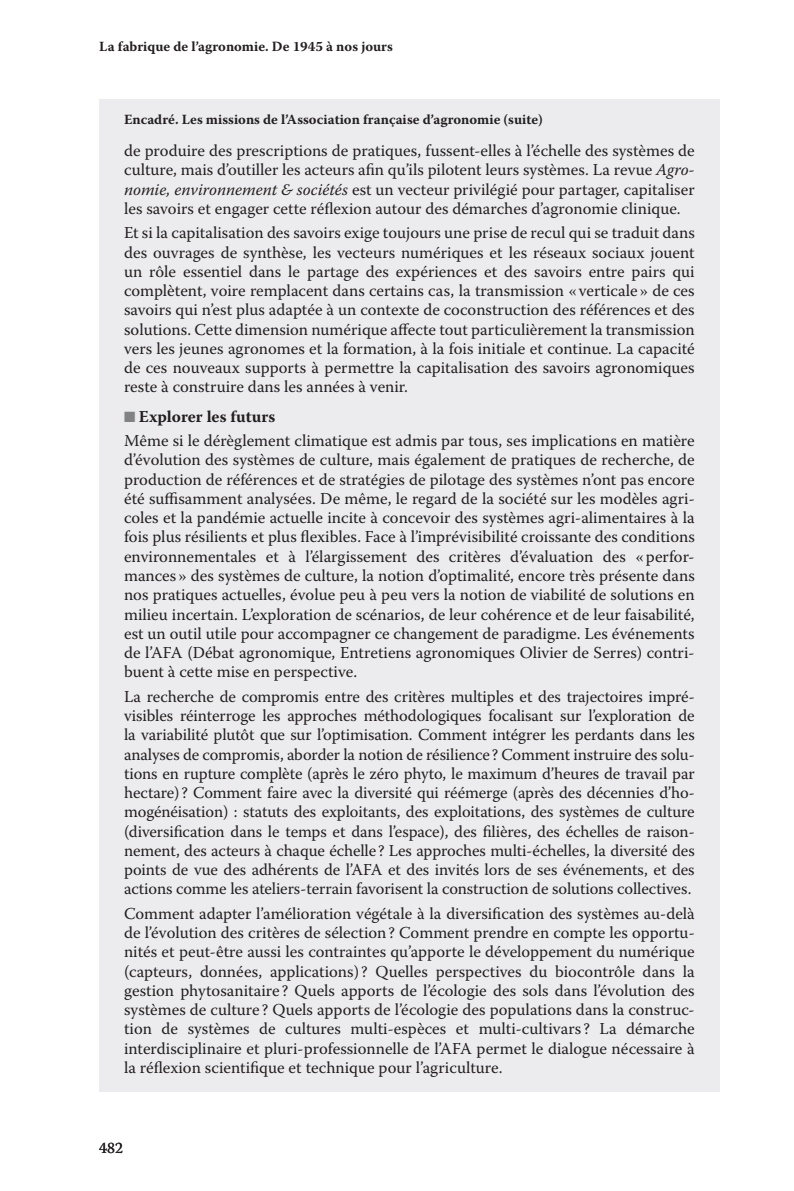
<style>
.page{position:relative;width:794px;height:1191px;background:#fff}
.page>*{position:absolute;margin:0;border:0;box-sizing:border-box;transform-origin:0 0}
.t1{font:16.62px/19.2px "Warnock Pro";color:#231f20;text-align:justify}
.t2{font:15.75px "Warnock Pro";color:#231f20}
.t3{font:700 14px "Warnock Pro";color:#231f20}
.s1{font-style:italic}
.s2{color:#808285}
.s3{font-weight:700}
</style>
<div class="page">
<div style="left:99px;top:99px;width:620px;height:992px;background:#ececee"></div>
<p class="t3" style="left:99px;top:38px;width:295px">La fabrique de l’agronomie. De 1945 à nos jours</p>
<p class="t3" style="left:124px;top:111px;width:420px">Encadré. Les missions de l’Association française d’agronomie (suite)</p>
<p class="t1" style="left:124px;top:141px;width:572px">de produire des prescriptions de pratiques, fussent-elles à l’échelle des systèmes de culture, mais d’outiller les acteurs afin qu’ils pilotent leurs systèmes. La revue <span class="s1">Agro&shy;nomie, environnement &amp; sociétés</span> est un vecteur privilégié pour partager, capitaliser les savoirs et engager cette réflexion autour des démarches d’agronomie clinique.</p>
<p class="t1" style="left:124px;top:223px;width:572px">Et si la capitalisation des savoirs exige toujours une prise de recul qui se traduit dans des ouvrages de synthèse, les vecteurs numériques et les réseaux sociaux jouent un rôle essentiel dans le partage des expériences et des savoirs entre pairs qui complètent, voire remplacent dans certains cas, la transmission «verticale» de ces savoirs qui n’est plus adaptée à un contexte de coconstruction des références et des solutions. Cette dimension numérique affecte tout particulièrement la transmission vers les jeunes agronomes et la formation, à la fois initiale et continue. La capacité de ces nouveaux supports à permettre la capitalisation des savoirs agronomiques reste à construire dans les années à venir.</p>
<p class="t1" style="left:124px;top:404px;width:572px;line-height:24.5px"><span class="s2">■</span> <span class="s3">Explorer les futurs<br></span>Même si le dérèglement climatique est admis par tous, ses implications en matière</p>
<p class="t1" style="left:124px;top:450px;width:572px">d’évolution des systèmes de culture, mais également de pratiques de recherche, de production de références et de stratégies de pilotage des systèmes n’ont pas encore été suffisamment analysées. De même, le regard de la société sur les modèles agri&shy;coles et la pandémie actuelle incite à concevoir des systèmes agri-alimentaires à la fois plus résilients et plus flexibles. Face à l’imprévisibilité croissante des conditions environnementales et à l’élargissement des critères d’évaluation des «perfor&shy;mances» des systèmes de culture, la notion d’optimalité, encore très présente dans nos pratiques actuelles, évolue peu à peu vers la notion de viabilité de solutions en milieu incertain. L’exploration de scénarios, de leur cohérence et de leur faisabilité, est un outil utile pour accompagner ce changement de paradigme. Les événements de l’AFA (Débat agronomique, Entretiens agronomiques Olivier de Serres) contri&shy;buent à cette mise en perspective.</p>
<p class="t1" style="left:124px;top:686px;width:572px">La recherche de compromis entre des critères multiples et des trajectoires impré&shy;visibles réinterroge les approches méthodologiques focalisant sur l’exploration de la variabilité plutôt que sur l’optimisation. Comment intégrer les perdants dans les analyses de compromis, aborder la notion de résilience? Comment instruire des solu&shy;tions en rupture complète (après le zéro phyto, le maximum d’heures de travail par hectare)? Comment faire avec la diversité qui réémerge (après des décennies d’ho&shy;mogénéisation) : statuts des exploitants, des exploitations, des systèmes de culture (diversification dans le temps et dans l’espace), des filières, des échelles de raison&shy;nement, des acteurs à chaque échelle? Les approches multi-échelles, la diversité des points de vue des adhérents de l’AFA et des invités lors de ses événements, et des actions comme les ateliers-terrain favorisent la construction de solutions collectives.</p>
<p class="t1" style="left:124px;top:903px;width:572px">Comment adapter l’amélioration végétale à la diversification des systèmes au-delà de l’évolution des critères de sélection? Comment prendre en compte les opportu&shy;nités et peut-être aussi les contraintes qu’apporte le développement du numérique (capteurs, données, applications)? Quelles perspectives du biocontrôle dans la gestion phytosanitaire ? Quels apports de l’écologie des sols dans l’évolution des systèmes de culture ? Quels apports de l’écologie des populations dans la construc&shy;tion de systèmes de cultures multi-espèces et multi-cultivars? La démarche interdisciplinaire et pluri-professionnelle de l’AFA permet le dialogue nécessaire à la réflexion scientifique et technique pour l’agriculture.</p>
<p class="t2" style="left:99px;top:1138px;width:25px">482</p>
</div>
